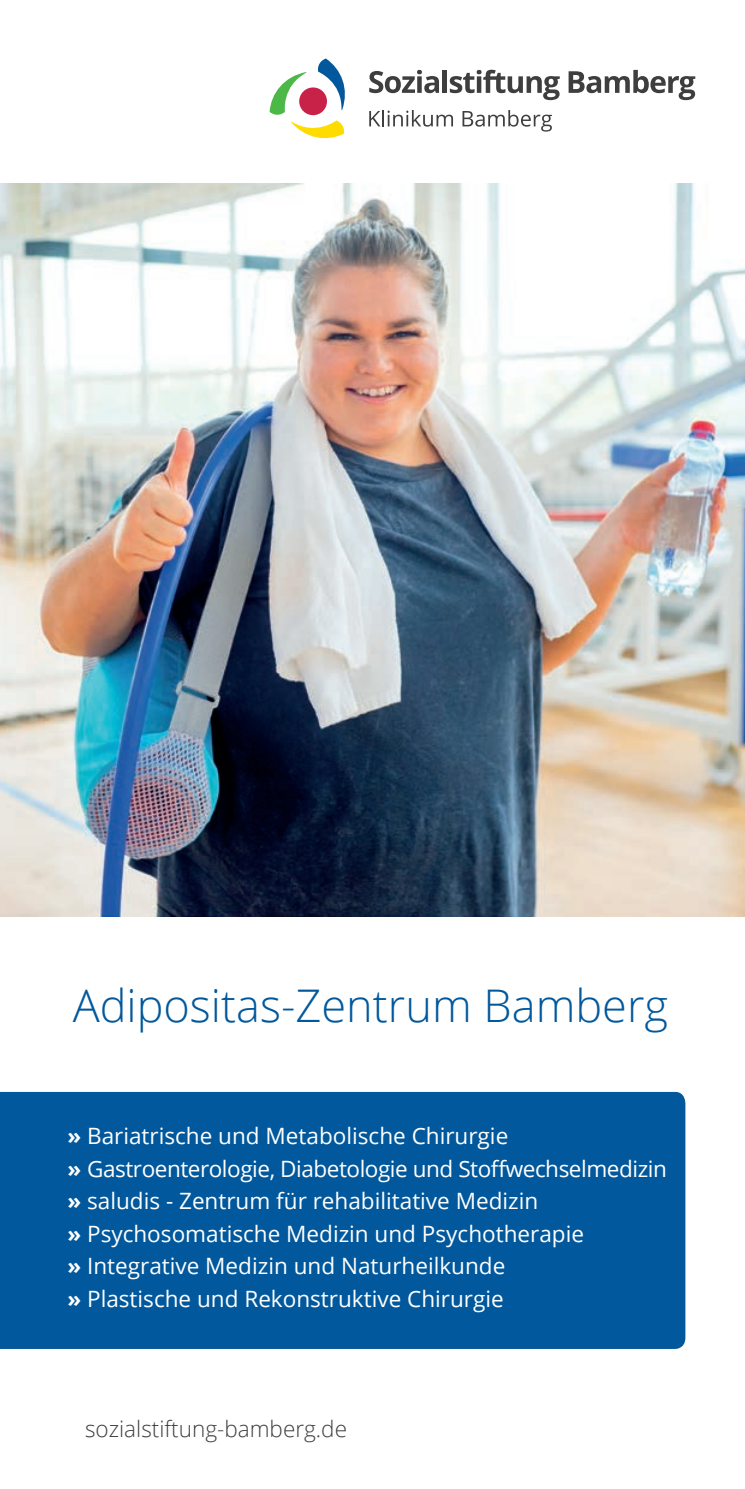
<style>
.page{position:relative;width:745px;height:1489px;background:#fff}
.page>*{position:absolute;margin:0;border:0;box-sizing:border-box;transform-origin:0 0}
.t1{font:300 45px "Open Sans";color:#01589c}
.t2{font:22.5px/32.5px "Open Sans";color:#fff}
.t3{font:300 22.5px "Open Sans";color:#3e3e3f}
.s1{font-weight:700}
</style>
<div class="page">
<div style="left:0;top:1091px;width:685px;height:257px;background:#01589c"></div>
<img style="left:0;top:184px;width:744px;height:732px">
<svg style="left:269px;top:58px;width:76px;height:80px"></svg>
<div style="left:299px;top:87px;width:28px;height:28px;background:#c82249;border-radius:50%"></div>
<svg style="left:369px;top:70px;width:70px;height:23px"></svg>
<div style="left:442px;top:70px;width:5px;height:23px;background:#3e3e3f"></div>
<svg style="left:449px;top:70px;width:110px;height:30px"></svg>
<svg style="left:568px;top:70px;width:126px;height:30px"></svg>
<svg style="left:369px;top:110px;width:83px;height:17px"></svg>
<svg style="left:462px;top:110px;width:89px;height:22px"></svg>
<h1 class="t1" style="left:73px;top:974px;width:596px">Adipositas-Zentrum Bamberg</h1>
<p class="t2" style="left:67px;top:1118px;width:600px"><span class="s1">»</span> Bariatrische und Metabolische Chirurgie<br><span class="s1">»</span> Gastroenterologie, Diabetologie und Stoffwechselmedizin <span class="s1">»</span> saludis - Zentrum für rehabilitative Medizin<br><span class="s1">»</span> Psychosomatische Medizin und Psychotherapie<br><span class="s1">»</span> Integrative Medizin und Naturheilkunde<br><span class="s1">»</span> Plastische und Rekonstruktive Chirurgie</p>
<p class="t3" style="left:85px;top:1412px;width:263px">sozialstiftung-bamberg.de</p>
</div>
